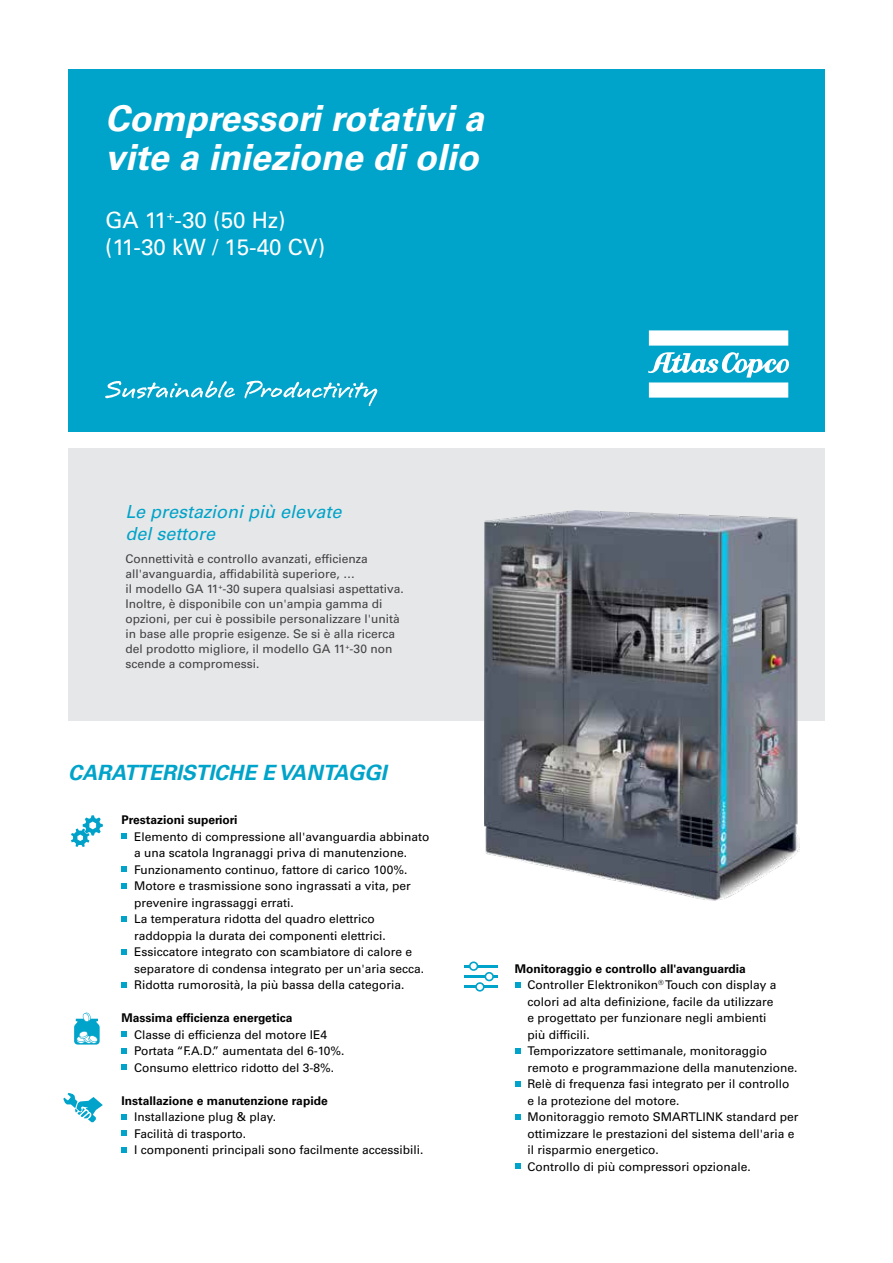
<style>
.page{position:relative;width:893px;height:1263px;background:#fff}
.page>*{position:absolute;margin:0;border:0;box-sizing:border-box;transform-origin:0 0}
.t1{font:italic 700 36px/39.8px "Univers LT Std";color:#fff}
.t2{font:22.5px/27px "Univers LT Std";color:#fff}
.t3{font:italic 700 21px "Univers LT Std";color:#00a3c9}
.t4{font:italic 18px/21.6px "Univers LT Std";color:#00a3c9}
.t5{font:12px/16.5px "Univers LT Std";color:#000}
.t6{font:12px/15px "Univers LT Std";color:#414042}
.t7{font:700 12px "Univers LT Std";color:#000}
.s1{font-weight:700}
</style>
<div class="page">
<div style="left:68px;top:448px;width:757px;height:273px;background:#e6e7e8"></div>
<div style="left:68px;top:70px;width:757px;height:362px;background:#00a3c9"></div>
<svg style="left:105px;top:381px;width:130px;height:18px"></svg>
<svg style="left:244px;top:381px;width:133px;height:25px"></svg>
<svg style="left:121px;top:833px;width:6px;height:6px"></svg>
<svg style="left:121px;top:866px;width:6px;height:6px"></svg>
<svg style="left:121px;top:883px;width:6px;height:5px"></svg>
<svg style="left:121px;top:916px;width:6px;height:5px"></svg>
<svg style="left:121px;top:949px;width:6px;height:5px"></svg>
<svg style="left:121px;top:982px;width:6px;height:5px"></svg>
<svg style="left:121px;top:1031px;width:6px;height:6px"></svg>
<svg style="left:121px;top:1048px;width:6px;height:5px"></svg>
<svg style="left:121px;top:1064px;width:6px;height:6px"></svg>
<svg style="left:121px;top:1114px;width:6px;height:5px"></svg>
<svg style="left:121px;top:1130px;width:6px;height:6px"></svg>
<svg style="left:121px;top:1147px;width:6px;height:5px"></svg>
<svg style="left:515px;top:982px;width:5px;height:5px"></svg>
<svg style="left:515px;top:1048px;width:5px;height:5px"></svg>
<svg style="left:515px;top:1081px;width:5px;height:5px"></svg>
<svg style="left:515px;top:1114px;width:5px;height:5px"></svg>
<svg style="left:515px;top:1163px;width:5px;height:6px"></svg>
<svg style="left:649px;top:330px;width:139px;height:16px;background:#f2fafc"></svg>
<svg style="left:648px;top:352px;width:141px;height:46px"></svg>
<svg style="left:71px;top:815px;width:32px;height:32px"></svg>
<svg style="left:74px;top:1012px;width:26px;height:32px"></svg>
<svg style="left:63px;top:1093px;width:40px;height:29px"></svg>
<img style="left:484px;top:510px;width:315px;height:390px">
<hr style="left:465px;top:965px;width:33px;height:2px;background:#00a3c9">
<div style="left:470px;top:962px;width:7px;height:8px;background:#fff;border-radius:50%"></div>
<div style="left:469px;top:961px;width:9px;height:10px;border:2px solid #00a3c9;border-radius:50%"></div>
<hr style="left:465px;top:975px;width:33px;height:3px;background:#00a3c9">
<div style="left:485px;top:973px;width:8px;height:7px;background:#fff;border-radius:50%"></div>
<div style="left:485px;top:972px;width:9px;height:9px;border:2px solid #00a3c9;border-radius:50%"></div>
<hr style="left:465px;top:986px;width:33px;height:2px;background:#00a3c9">
<div style="left:476px;top:983px;width:8px;height:8px;background:#fff;border-radius:50%"></div>
<div style="left:475px;top:982px;width:10px;height:9px;border:2px solid #00a3c9;border-radius:50%"></div>
<h1 class="t1" style="left:105px;top:99px;width:380px">Compressori rotativi a vite a iniezione di olio</h1>
<h2 class="t2" style="left:105px;top:206px;width:222px">GA 11<sup>+</sup>-30 (50 Hz) (11-30 kW / 15-40 CV)</h2>
<h3 class="t4" style="left:125px;top:501px;width:217px">Le prestazioni più elevate del settore</h3>
<p class="t6" style="left:125px;top:551px;width:280px">Connettività e controllo avanzati, efficienza all'avanguardia, affidabilità superiore, …<br>il modello GA 11<sup>+</sup>-30 supera qualsiasi aspettativa.<br>Inoltre, è disponibile con un'ampia gamma di opzioni, per cui è possibile personalizzare l'unità in base alle proprie esigenze. Se si è alla ricerca del prodotto migliore, il modello GA 11<sup>+</sup>-30 non scende a compromessi.</p>
<h3 class="t3" style="left:68px;top:760px;width:320px">CARATTERISTICHE E VANTAGGI</h3>
<p class="t7" style="left:121px;top:813px;width:118px">Prestazioni superiori</p>
<p class="t5" style="left:134px;top:828px;width:297px">Elemento di compressione all'avanguardia abbinato a una scatola Ingranaggi priva di manutenzione.<br>Funzionamento continuo, fattore di carico 100%.<br>Motore e trasmissione sono ingrassati a vita, per prevenire ingrassaggi errati.<br>La temperatura ridotta del quadro elettrico raddoppia la durata dei componenti elettrici.<br>Essiccatore integrato con scambiatore di calore e separatore di condensa integrato per un'aria secca.<br>Ridotta rumorosità, la più bassa della categoria.</p>
<p class="t7" style="left:121px;top:1011px;width:173px">Massima efficienza energetica</p>
<p class="t5" style="left:134px;top:1026px;width:212px">Classe di efficienza del motore IE4<br>Portata “F.A.D.” aumentata del 6-10%.<br>Consumo elettrico ridotto del 3-8%.</p>
<p class="t7" style="left:121px;top:1093px;width:208px">Installazione e manutenzione rapide</p>
<p class="t5" style="left:134px;top:1108px;width:291px">Installazione plug &amp; play.<br>Facilità di trasporto.<br>I componenti principali sono facilmente accessibili.</p>
<p class="t5" style="left:527px;top:960px;width:272px;text-indent:-13px"><span class="s1">Monitoraggio e controllo all'avanguardia </span>Controller Elektronikon<sup>®</sup> Touch con display a colori ad alta definizione, facile da utilizzare<br>e progettato per funzionare negli ambienti<br>più difficili.<br>Temporizzatore settimanale, monitoraggio remoto e programmazione della manutenzione.<br>Relè di frequenza fasi integrato per il controllo e la protezione del motore.<br>Monitoraggio remoto SMARTLINK standard per ottimizzare le prestazioni del sistema dell'aria e il risparmio energetico.<br>Controllo di più compressori opzionale.</p>
</div>
